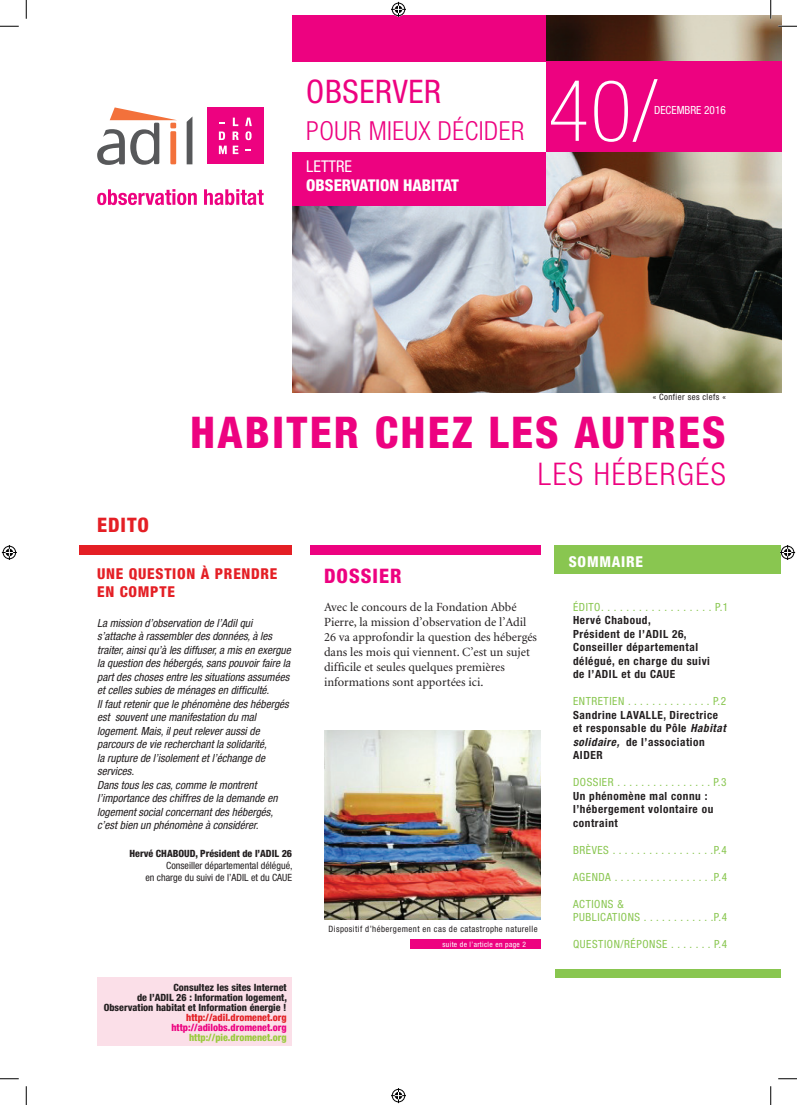
<style>
.page{position:relative;width:797px;height:1105px;background:#fff}
.page>*{position:absolute;margin:0;border:0;box-sizing:border-box;transform-origin:0 0}
.t1{font:100 condensed 85px "Helvetica Neue LT";color:#fff}
.t2{font:800 condensed 43.75px "Helvetica Neue LT";letter-spacing:.05em;color:#ed0280}
.t3{font:condensed 32.5px "Helvetica Neue LT";letter-spacing:.02em;color:#ed0280}
.t4{font:300 condensed 31.25px "Helvetica Neue LT";letter-spacing:.05em;color:#ed0280}
.t5{font:300 condensed 26.25px "Helvetica Neue LT";letter-spacing:.02em;color:#ed0280}
.t6{font:800 condensed 20px "Helvetica Neue LT";letter-spacing:.05em;color:#ed0280}
.t7{font:800 condensed 20px "Helvetica Neue LT";letter-spacing:.05em;color:#e41f25}
.t8{font:500 condensed 18.12px "Helvetica Neue LT";letter-spacing:.05em;color:#fff}
.t9{font:800 condensed 16.25px "Helvetica Neue LT";color:#fff}
.t10{font:condensed 16.25px "Helvetica Neue LT";color:#fff}
.t11{font:800 condensed 15px/18px "Helvetica Neue LT";letter-spacing:.05em;color:#e41f25}
.t12{font:800 condensed 15px "Helvetica Neue LT";letter-spacing:.05em;color:#fff}
.t13{font:12.5px/15px "Minion LT";color:#231f20}
.t14{font:italic condensed 11.25px/13.5px "Helvetica Neue LT";color:#231f20}
.t15{font:700 condensed 11.25px/13.5px "Helvetica Neue LT";letter-spacing:.05em;color:#231f20}
.t16{font:condensed 11.25px/13.5px "Helvetica Neue LT";letter-spacing:.05em;color:#89c650}
.t17{font:condensed 11.25px "Helvetica Neue LT";color:#fff}
.t18{font:800 condensed 10px/10px "Helvetica Neue LT";color:#231f20;text-align:right}
.t19{font:condensed 10px/12px "Helvetica Neue LT";color:#231f20;text-align:right}
.t20{font:800 condensed 10px "Helvetica Neue LT";color:#ed0280}
.t21{font:800 condensed 10px "Helvetica Neue LT";color:#e41f25}
.t22{font:800 condensed 10px "Helvetica Neue LT";color:#99ca3b}
.t23{font:condensed 8.75px "Helvetica Neue LT";letter-spacing:.05em;color:#231f20}
.t24{font:condensed 7.5px "Helvetica Neue LT";letter-spacing:.05em;color:#fff}
.s1{font-style:italic}
</style>
<div class="page">
<img style="left:292px;top:16px;width:489px;height:376px">
<div style="left:292px;top:62px;width:489px;height:90px;background:#ed0280"></div>
<div style="left:283px;top:62px;width:262px;height:96px;background:#fff"></div>
<div style="left:555px;top:969px;width:226px;height:9px;background:#89c650"></div>
<div style="left:292px;top:152px;width:253px;height:53px;background:#ed0280"></div>
<div style="left:410px;top:940px;width:130px;height:9px;background:#ed0280"></div>
<div style="left:554px;top:545px;width:227px;height:29px;background:#89c650"></div>
<div style="left:292px;top:16px;width:253px;height:46px;background:#ed0280"></div>
<div style="left:310px;top:545px;width:230px;height:10px;background:#ed0280"></div>
<div style="left:79px;top:545px;width:213px;height:10px;background:#e41f25"></div>
<div style="left:97px;top:978px;width:195px;height:68px;background:#fbdfe8"></div>
<svg style="left:97px;top:107px;width:80px;height:58px"></svg>
<svg style="left:187px;top:117px;width:5px;height:47px"></svg>
<div style="left:207px;top:107px;width:57px;height:57px;background:#ed0280"></div>
<svg style="left:232px;top:132px;width:6px;height:8px"></svg>
<svg style="left:233px;top:146px;width:5px;height:8px"></svg>
<svg style="left:233px;top:118px;width:5px;height:8px"></svg>
<svg style="left:245px;top:118px;width:7px;height:22px"></svg>
<svg style="left:219px;top:132px;width:6px;height:8px"></svg>
<svg style="left:219px;top:146px;width:8px;height:8px"></svg>
<svg style="left:97px;top:189px;width:100px;height:16px"></svg>
<svg style="left:204px;top:189px;width:60px;height:16px"></svg>
<img style="left:324px;top:731px;width:216px;height:188px">
<svg style="left:0;top:25px;width:19px;height:2px"></svg>
<svg style="left:778px;top:25px;width:19px;height:2px"></svg>
<svg style="left:0;top:1078px;width:19px;height:1px"></svg>
<svg style="left:778px;top:1078px;width:19px;height:1px"></svg>
<svg style="left:25px;top:0;width:2px;height:19px"></svg>
<svg style="left:25px;top:1086px;width:2px;height:19px"></svg>
<svg style="left:770px;top:0;width:1px;height:19px"></svg>
<svg style="left:770px;top:1086px;width:1px;height:19px"></svg>
<svg style="left:391px;top:2px;width:15px;height:15px"></svg>
<svg style="left:391px;top:1088px;width:15px;height:15px"></svg>
<svg style="left:2px;top:545px;width:15px;height:15px"></svg>
<svg style="left:780px;top:545px;width:15px;height:15px"></svg>
<h3 class="t3" style="left:306px;top:72px;width:136px">OBSERVER</h3>
<h3 class="t5" style="left:306px;top:116px;width:219px">POUR MIEUX DÉCIDER</h3>
<h3 class="t10" style="left:306px;top:156px;width:47px">LETTRE</h3>
<h3 class="t9" style="left:306px;top:175px;width:154px">OBSERVATION HABITAT</h3>
<h1 class="t1" style="left:548px;top:63px;width:110px">40/</h1>
<p class="t17" style="left:654px;top:103px;width:73px">DECEMBRE 2016</p>
<p class="t23" style="left:652px;top:392px;width:75px">« Confier ses clefs «</p>
<h3 class="t7" style="left:97px;top:513px;width:53px">EDITO</h3>
<h2 class="t2" style="left:190px;top:405px;width:537px">HABITER CHEZ LES AUTRES</h2>
<h3 class="t4" style="left:538px;top:456px;width:189px">LES HÉBERGÉS</h3>
<h3 class="t11" style="left:97px;top:564px;width:182px">UNE QUESTION À PRENDRE<br>EN COMPTE</h3>
<p class="t14" style="left:97px;top:616px;width:195px">La mission d’observation de l’Adil qui s’attache à rassembler des données, à les traiter, ainsi qu’à les diffuser, a mis en exergue la question des hébergés, sans pouvoir faire la part des choses entre les situations assumées et celles subies de ménages en difficulté.<br>Il faut retenir que le phénomène des hébergés est souvent une manifestation du mal logement. Mais, il peut relever aussi de parcours de vie recherchant la solidarité,<br>la rupture de l’isolement et l’échange de services.<br>Dans tous les cas, comme le montrent l’importance des chiffres de la demande en logement social concernant des hébergés, c’est bien un phénomène à considérer.</p>
<p class="t18" style="left:129px;top:848px;width:164px">Hervé CHABOUD, Président de l’ADIL 26</p>
<p class="t19" style="left:145px;top:859px;width:148px">Conseiller départemental délégué,<br>en charge du suivi de l’ADIL et du CAUE</p>
<p class="t18" style="left:104px;top:982px;width:185px">Consultez les sites Internet<br>de l’ADIL 26 : Information logement,<br>Observation habitat et Information énergie !</p>
<p class="t21" style="left:186px;top:1011px;width:102px">http://adil.dromenet.org</p>
<p class="t20" style="left:171px;top:1021px;width:117px">http://adilobs.dromenet.org</p>
<p class="t22" style="left:189px;top:1031px;width:99px">http://pie.dromenet.org</p>
<h3 class="t6" style="left:324px;top:563px;width:79px">DOSSIER</h3>
<p class="t13" style="left:324px;top:600px;width:214px">Avec le concours de la Fondation Abbé Pierre, la mission d’observation de l’Adil 26 va approfondir la question des hébergés dans les mois qui viennent. C’est un sujet difficile et seules quelques premières informations sont apportées ici.</p>
<p class="t23" style="left:328px;top:924px;width:211px">Dispositif d’hébergement en cas de catastrophe naturelle</p>
<p class="t24" style="left:442px;top:940px;width:85px">suite de l’article en page 2</p>
<h3 class="t8" style="left:554px;top:551px;width:85px">SOMMAIRE</h3>
<h3 class="t12" style="left:569px;top:552px;width:76px">SOMMAIRE</h3>
<p class="t16" style="left:573px;top:600px;width:157px">ÉDITO. . . . . . . . . . . . . . . . . . P.1</p>
<p class="t15" style="left:573px;top:613px;width:138px">Hervé Chaboud,<br>Président de l’ADIL 26,<br>Conseiller départemental délégué, en charge du suivi de l’ADIL et du CAUE</p>
<p class="t16" style="left:573px;top:694px;width:155px">ENTRETIEN . . . . . . . . . . . . . . P.2</p>
<p class="t15" style="left:573px;top:708px;width:154px">Sandrine LAVALLE, Directrice et responsable du Pôle <span class="s1">Habitat solidaire,</span> de l’association<br>AIDER</p>
<p class="t16" style="left:573px;top:775px;width:155px">DOSSIER . . . . . . . . . . . . . . . . P.3</p>
<p class="t15" style="left:573px;top:789px;width:142px">Un phénomène mal connu : l’hébergement volontaire ou contraint</p>
<p class="t16" style="left:573px;top:843px;width:155px">BRÈVES . . . . . . . . . . . . . . . . .P.4</p>
<p class="t16" style="left:573px;top:870px;width:155px">AGENDA . . . . . . . . . . . . . . . . .P.4</p>
<p class="t16" style="left:573px;top:897px;width:155px">ACTIONS &amp;<br>PUBLICATIONS . . . . . . . . . . . .P.4</p>
<p class="t16" style="left:573px;top:937px;width:156px">QUESTION/RÉPONSE . . . . . . . P.4</p>
</div>
